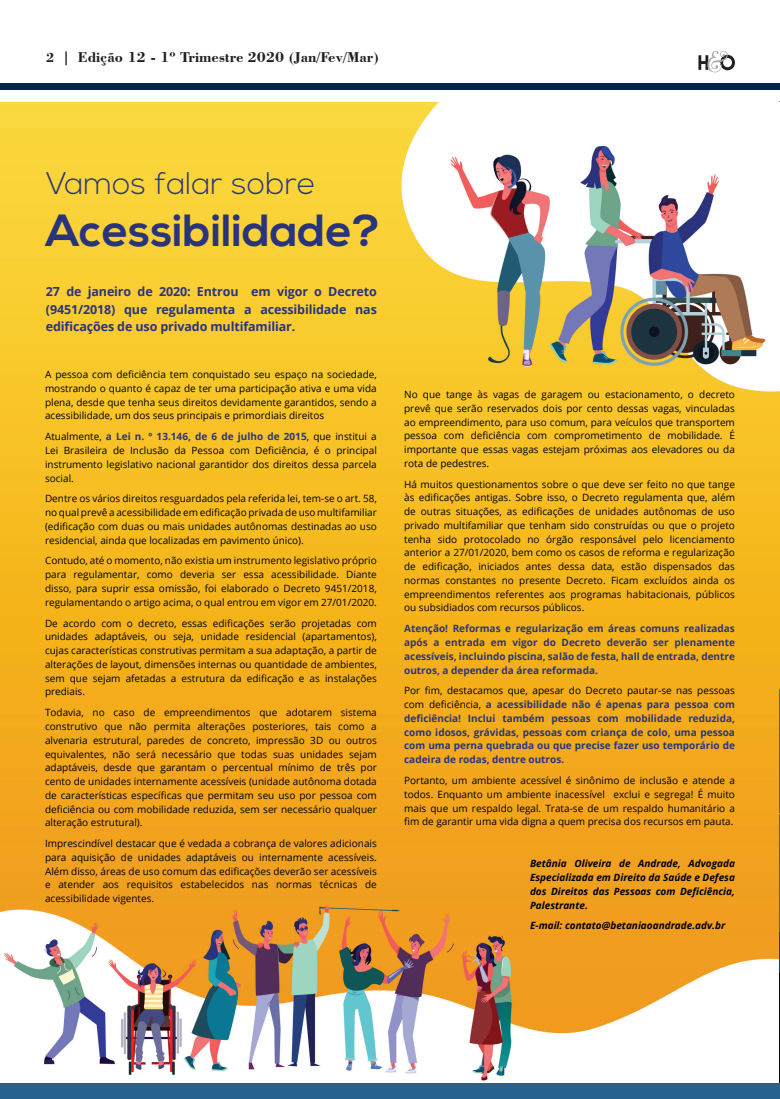
<style>
.page{position:relative;width:780px;height:1099px;background:#fff}
.page>*{position:absolute;margin:0;border:0;box-sizing:border-box;transform-origin:0 0}
.t1{font:700 45px "Nexa";color:#2a347d}
.t2{font:300 31.25px "Nexa";color:#2a347d}
.t3{font:700 15px "Bodoni BT";color:#231f20}
.t4{font:700 12.5px/17.5px "Open Sans";letter-spacing:-.01em;color:#2a347d;text-align:justify}
.t5{font:10px/13.8px "Open Sans";color:#000;text-align:justify}
.t6{font:700 10px/13.8px "Open Sans";color:#2a347d;text-align:justify}
.t7{font:italic 700 10px/13.8px "Open Sans";color:#000;text-align:justify}
.s1{font-size:13.75px}
.s2{font-weight:700;color:#2a347d}
.s3{font-weight:400;color:#000}
</style>
<div class="page">
<img style="left:779px;top:391px;width:1px;height:298px">
<img style="left:0;top:102px;width:779px;height:979px">
<hr style="left:779px;top:689px;width:1px;height:408px;background:#fff101">
<div style="left:0;top:1082px;width:780px;height:16px;background:#286290"></div>
<svg style="left:698px;top:51px;width:37px;height:21px"></svg>
<div style="left:0;top:83px;width:780px;height:7px;background:#00234a"></div>
<h3 class="t3" style="left:46px;top:48px;width:334px"><span class="s1">2 |</span> Edição 12 - 1º Trimestre 2020 (Jan/Fev/Mar)</h3>
<h2 class="t2" style="left:46px;top:165px;width:271px">Vamos falar sobre</h2>
<h1 class="t1" style="left:46px;top:204px;width:335px">Acessibilidade?</h1>
<p class="t4" style="left:46px;top:282px;width:332px">27 de janeiro de 2020: Entrou em vigor o Decreto (9451/2018) que regulamenta a acessibilidade nas edificações de uso privado multifamiliar.</p>
<p class="t5" style="left:45px;top:367px;width:333px">A pessoa com deficiência tem conquistado seu espaço na sociedade, mostrando o quanto é capaz de ter uma participação ativa e uma vida plena, desde que tenha seus direitos devidamente garantidos, sendo a acessibilidade, um dos seus principais e primordiais direitos</p>
<p class="t5" style="left:45px;top:429px;width:333px">Atualmente, <span class="s2">a Lei n. º 13.146, de 6 de julho de 2015</span>, que institui a Lei Brasileira de Inclusão da Pessoa com Deficiência, é o principal instrumento legislativo nacional garantidor dos direitos dessa parcela social.</p>
<p class="t5" style="left:45px;top:491px;width:333px">Dentre os vários direitos resguardados pela referida lei, tem-se o art. 58, no qual prevê a acessibilidade em edificação privada de uso multifamiliar (edificação com duas ou mais unidades autônomas destinadas ao uso residencial, ainda que localizadas em pavimento único).</p>
<p class="t5" style="left:45px;top:553px;width:333px">Contudo, até o momento, não existia um instrumento legislativo próprio para regulamentar, como deveria ser essa acessibilidade. Diante disso, para suprir essa omissão, foi elaborado o Decreto 9451/2018, regulamentando o artigo acima, o qual entrou em vigor em 27/01/2020.</p>
<p class="t5" style="left:45px;top:616px;width:333px">De acordo com o decreto, essas edificações serão projetadas com unidades adaptáveis, ou seja, unidade residencial (apartamentos), cujas características construtivas permitam a sua adaptação, a partir de alterações de layout, dimensões internas ou quantidade de ambientes, sem que sejam afetadas a estrutura da edificação e as instalações prediais.</p>
<p class="t5" style="left:45px;top:705px;width:333px">Todavia, no caso de empreendimentos que adotarem sistema construtivo que não permita alterações posteriores, tais como a alvenaria estrutural, paredes de concreto, impressão 3D ou outros equivalentes, não será necessário que todas suas unidades sejam adaptáveis, desde que garantam o percentual mínimo de três por cento de unidades internamente acessíveis (unidade autônoma dotada de características específicas que permitam seu uso por pessoa com deficiência ou com mobilidade reduzida, sem ser necessário qualquer alteração estrutural).</p>
<p class="t5" style="left:45px;top:836px;width:333px">Imprescindível destacar que é vedada a cobrança de valores adicionais para aquisição de unidades adaptáveis ou internamente acessíveis.<br>Além disso, áreas de uso comum das edificações deverão ser acessíveis e atender aos requisitos estabelecidos nas normas técnicas de acessibilidade vigentes.</p>
<p class="t5" style="left:404px;top:387px;width:332px">No que tange às vagas de garagem ou estacionamento, o decreto prevê que serão reservados dois por cento dessas vagas, vinculadas ao empreendimento, para uso comum, para veículos que transportem pessoa com deficiência com comprometimento de mobilidade. É importante que essas vagas estejam próximas aos elevadores ou da rota de pedestres.</p>
<p class="t5" style="left:404px;top:477px;width:332px">Há muitos questionamentos sobre o que deve ser feito no que tange às edificações antigas. Sobre isso, o Decreto regulamenta que, além de outras situações, as edificações de unidades autônomas de uso privado multifamiliar que tenham sido construídas ou que o projeto tenha sido protocolado no órgão responsável pelo licenciamento anterior a 27/01/2020, bem como os casos de reforma e regularização de edificação, iniciados antes dessa data, estão dispensados das normas constantes no presente Decreto. Ficam excluídos ainda os empreendimentos referentes aos programas habitacionais, públicos ou subsidiados com recursos públicos.</p>
<p class="t6" style="left:404px;top:621px;width:332px">Atenção! Reformas e regularização em áreas comuns realizadas após a entrada em vigor do Decreto deverão ser plenamente acessíveis, incluindo piscina, salão de festa, hall de entrada, dentre outros, a depender da área reformada.</p>
<p class="t6" style="left:404px;top:683px;width:332px"><span class="s3">Por fim, destacamos que, apesar do Decreto pautar-se nas pessoas com deficiência,</span> a acessibilidade não é apenas para pessoa com deficiência! Inclui também pessoas com mobilidade reduzida, como idosos, grávidas, pessoas com criança de colo, uma pessoa com uma perna quebrada ou que precise fazer uso temporário de cadeira de rodas, dentre outros.</p>
<p class="t5" style="left:404px;top:773px;width:332px">Portanto, um ambiente acessível é sinônimo de inclusão e atende a todos. Enquanto um ambiente inacessível exclui e segrega! É muito mais que um respaldo legal. Trata-se de um respaldo humanitário a fim de garantir uma vida digna a quem precisa dos recursos em pauta.</p>
<p class="t7" style="left:530px;top:856px;width:206px">Betânia Oliveira de Andrade, Advogada Especializada em Direito da Saúde e Defesa dos Direitos das Pessoas com Deficiência, Palestrante.</p>
<p class="t7" style="left:530px;top:918px;width:197px">E-mail: contato@betaniaoandrade.adv.br</p>
</div>
